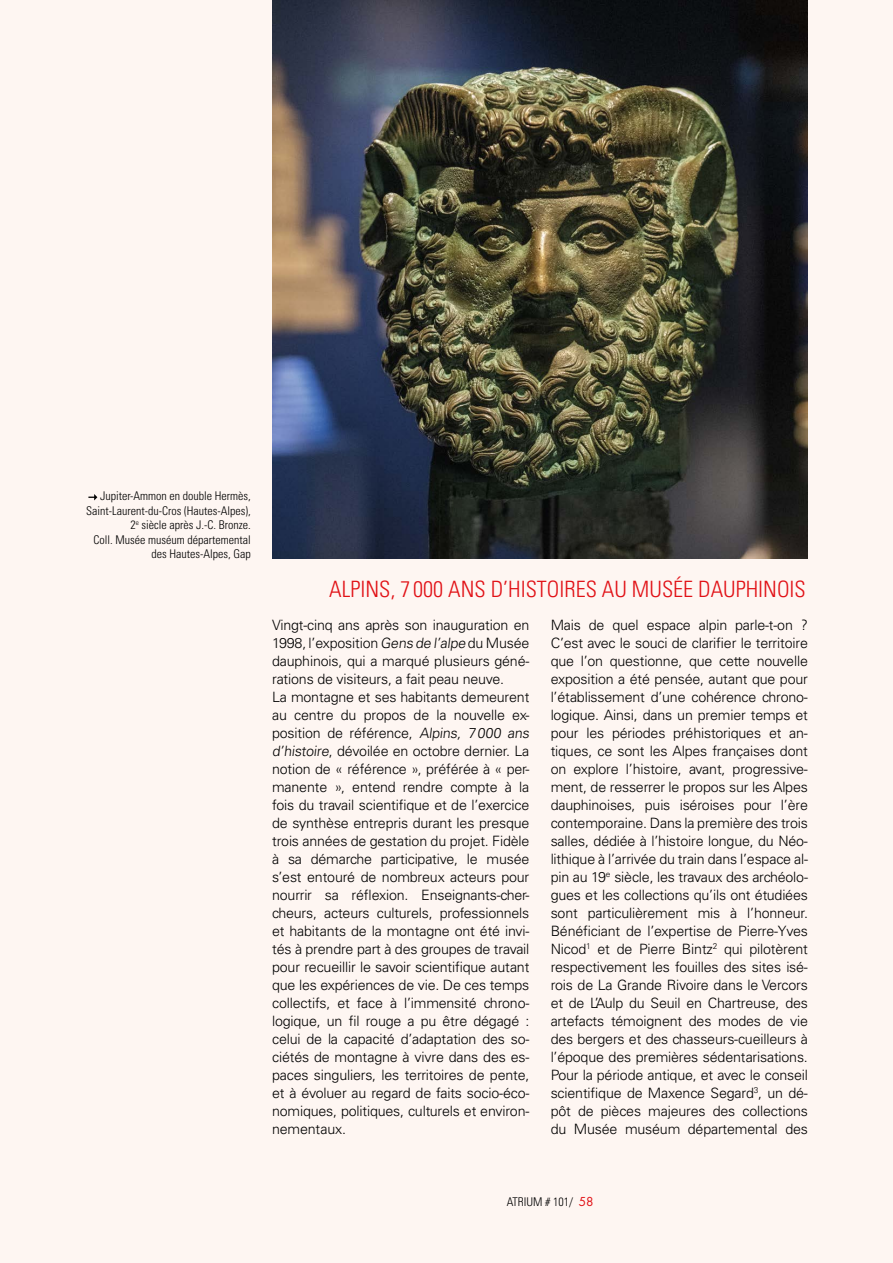
<style>
.page{position:relative;width:893px;height:1263px;background:#fef6f2}
.page>*{position:absolute;margin:0;border:0;box-sizing:border-box;transform-origin:0 0}
.t1{font:300 condensed 22.5px "Univers";color:#e11116}
.t2{font:300 14.25px/18px "Univers";letter-spacing:-.015em;color:#000}
.t3{font:300 condensed 12px/14.4px "Univers";color:#000;text-align:right}
.s1{font-family:"Futura";font-weight:400;font-stretch:normal;color:#e11116}
</style>
<div class="page">
<img style="left:272px;top:0;width:536px;height:558px">
<svg style="left:88px;top:494px;width:9px;height:6px"></svg>
<p class="t3" style="left:86px;top:489px;width:166px">Jupiter-Ammon en double Hermès,<br>Saint-Laurent-du-Cros (Hautes-Alpes),<br>2<sup>e</sup> siècle après J.-C. Bronze.<br>Coll. Musée muséum départemental des Hautes-Alpes, Gap</p>
<h1 class="t1" style="left:329px;top:576px;width:478px">ALPINS, 7 000 ANS D’HISTOIRES AU MUSÉE DAUPHINOIS</h1>
<p class="t2" style="left:272px;top:616px;width:261px">Vingt-cinq ans après son inauguration en 1998, l’exposition Gens de l’alpe du Musée dauphinois, qui a marqué plusieurs géné&shy;rations de visiteurs, a fait peau neuve.<br>La montagne et ses habitants demeurent au centre du propos de la nouvelle ex&shy;position de référence, Alpins, 7000 ans d’histoire, dévoilée en octobre dernier. La notion de « référence », préférée à « per&shy;manente », entend rendre compte à la fois du travail scientifique et de l’exercice de synthèse entrepris durant les presque trois années de gestation du projet. Fidèle à sa démarche participative, le musée s’est entouré de nombreux acteurs pour nourrir sa réflexion. Enseignants-cher&shy;cheurs, acteurs culturels, professionnels et habitants de la montagne ont été invi&shy;tés à prendre part à des groupes de travail pour recueillir le savoir scientifique autant que les expériences de vie. De ces temps collectifs, et face à l’immensité chrono&shy;logique, un fil rouge a pu être dégagé : celui de la capacité d’adaptation des so&shy;ciétés de montagne à vivre dans des es&shy;paces singuliers, les territoires de pente, et à évoluer au regard de faits socio-éco&shy;nomiques, politiques, culturels et environ&shy;nementaux.</p>
<p class="t2" style="left:551px;top:616px;width:259px;text-align:justify">Mais de quel espace alpin parle-t-on ?<br>C’est avec le souci de clarifier le territoire que l’on questionne, que cette nouvelle exposition a été pensée, autant que pour l’établissement d’une cohérence chrono&shy;logique. Ainsi, dans un premier temps et pour les périodes préhistoriques et an&shy;tiques, ce sont les Alpes françaises dont on explore l’histoire, avant, progressive&shy;ment, de resserrer le propos sur les Alpes dauphinoises, puis iséroises pour l’ère contemporaine. Dans la première des trois salles, dédiée à l’histoire longue, du Néo&shy;lithique à l’arrivée du train dans l’espace al&shy;pin au 19<sup>e</sup> siècle, les travaux des archéolo&shy;gues et les collections qu’ils ont étudiées sont particulièrement mis à l’honneur.<br>Bénéficiant de l’expertise de Pierre-Yves Nicod<sup>1</sup> et de Pierre Bintz<sup>2</sup> qui pilotèrent respectivement les fouilles des sites isé&shy;rois de La Grande Rivoire dans le Vercors et de L’Aulp du Seuil en Chartreuse, des artefacts témoignent des modes de vie des bergers et des chasseurs-cueilleurs à l’époque des premières sédentarisations.<br>Pour la période antique, et avec le conseil scientifique de Maxence Segard<sup>3</sup>, un dé&shy;pôt de pièces majeures des collections du Musée muséum départemental des</p>
<p class="t3" style="left:507px;top:1195px;width:88px">ATRIUM # 101/ <span class="s1">58</span></p>
</div>
